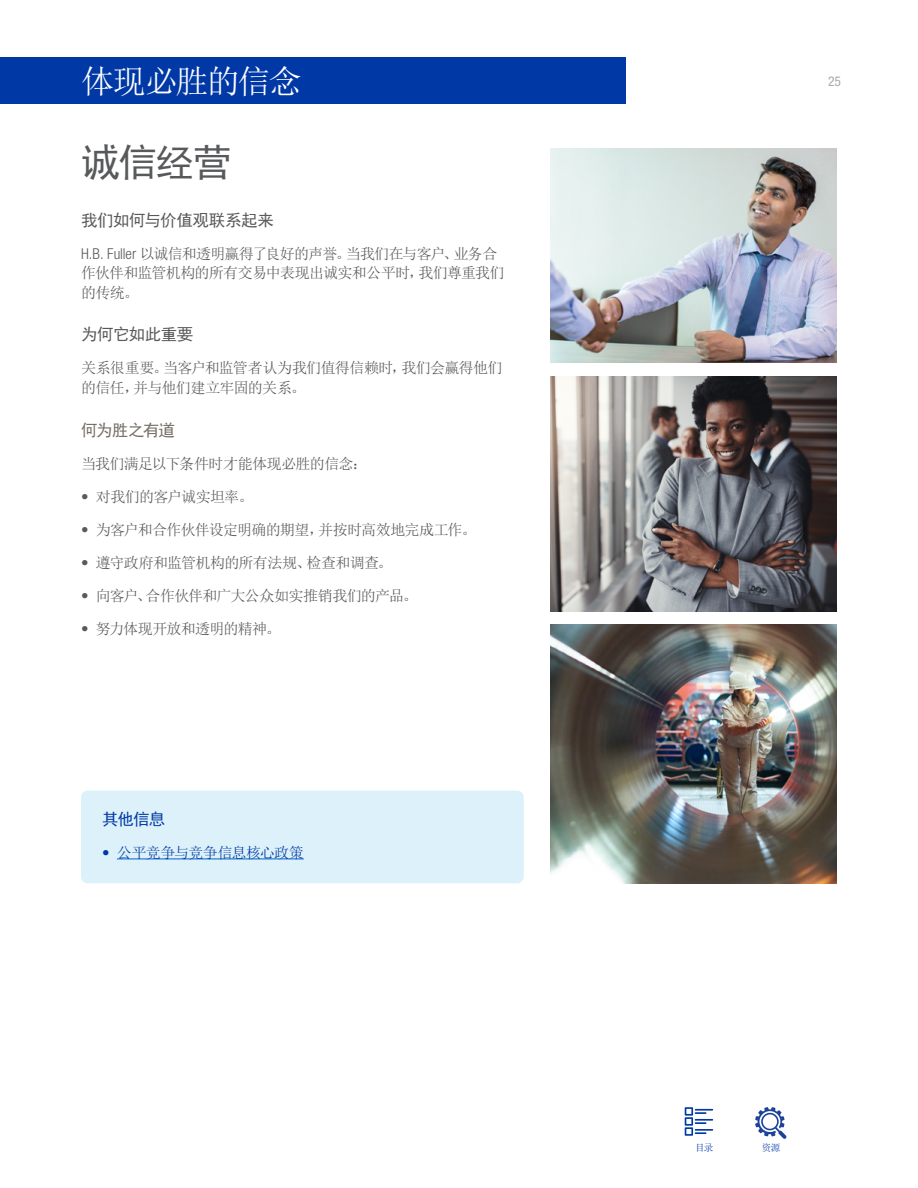
<style>
.page{position:relative;width:918px;height:1188px;background:#fff}
.page>*{position:absolute;margin:0;border:0;box-sizing:border-box;transform-origin:0 0}
.t1{font:39px "Sim Hei";color:#58595b}
.t2{font:33px "Sim Sun";letter-spacing:-.055em;color:#fff}
.t3{font:16.5px "Sim Hei";letter-spacing:-.025em;color:#58595b}
.t4{font:16.5px "Sim Hei";letter-spacing:-.055em;color:#776f65}
.t5{font:16.5px "Sim Hei";color:#0039a6}
.t6{font:15px/19.5px "Sim Sun";letter-spacing:-.05em;color:#58595b}
.t7{font:15px "Sim Sun";letter-spacing:-.045em;color:#0039a6}
.t8{font:condensed 13.5px "Helvetica Neue LT Std";color:#ada9a3}
.t9{font:9.6px "Sim Sun";color:#0039a6}
.s1{font-family:"Helvetica Neue LT Std";font-weight:300;font-stretch:condensed}
</style>
<div class="page">
<svg style="left:685px;top:1107px;width:28px;height:29px"></svg>
<svg style="left:755px;top:1107px;width:31px;height:32px"></svg>
<img style="left:551px;top:148px;width:286px;height:215px">
<img style="left:551px;top:377px;width:286px;height:234px">
<img style="left:551px;top:625px;width:286px;height:258px">
<div style="left:0;top:58px;width:625px;height:46px;background:#0039a6"></div>
<div style="left:81px;top:791px;width:443px;height:92px;background:#dcf1f9;border-radius:7px"></div>
<hr style="left:117px;top:859px;width:187px;height:1px;background:#0563c1">
<h2 class="t2" style="left:81px;top:64px;width:222px">体现必胜的信念</h2>
<h1 class="t1" style="left:81px;top:143px;width:152px">诚信经营</h1>
<p class="t3" style="left:81px;top:211px;width:195px">我们如何与价值观联系起来</p>
<p class="t6" style="left:81px;top:243px;width:425px"><span class="s1">H.B. Fuller</span> 以诚信和透明赢得了良好的声誉。当我们在与客户、业务合作伙伴和监管机构的所有交易中表现出诚实和公平时，我们尊重我们的传统。</p>
<p class="t3" style="left:81px;top:326px;width:114px">为何它如此重要</p>
<p class="t6" style="left:81px;top:358px;width:423px">关系很重要。当客户和监管者认为我们值得信赖时，我们会赢得他们的信任，并与他们建立牢固的关系。</p>
<p class="t4" style="left:81px;top:421px;width:96px">何为胜之有道</p>
<p class="t6" style="left:81px;top:453px;width:288px">当我们满足以下条件时才能体现必胜的信念：</p>
<p class="t6" style="left:81px;top:486px;width:174px"><span class="s1">•</span> 对我们的客户诚实坦率。</p>
<p class="t6" style="left:81px;top:519px;width:397px"><span class="s1">•</span> 为客户和合作伙伴设定明确的期望，并按时高效地完成工作。</p>
<p class="t6" style="left:81px;top:552px;width:313px"><span class="s1">•</span> 遵守政府和监管机构的所有法规、检查和调查。</p>
<p class="t6" style="left:81px;top:585px;width:338px"><span class="s1">•</span> 向客户、合作伙伴和广大公众如实推销我们的产品。</p>
<p class="t6" style="left:81px;top:618px;width:201px"><span class="s1">•</span> 努力体现开放和透明的精神。</p>
<p class="t5" style="left:102px;top:810px;width:65px">其他信息</p>
<p class="t7" style="left:102px;top:845px;width:203px"><span class="s1">•</span> 公平竞争与竞争信息核心政策</p>
<p class="t8" style="left:828px;top:74px;width:15px">25</p>
<p class="t9" style="left:695px;top:1143px;width:20px">目录</p>
<p class="t9" style="left:762px;top:1143px;width:20px">资源</p>
</div>
